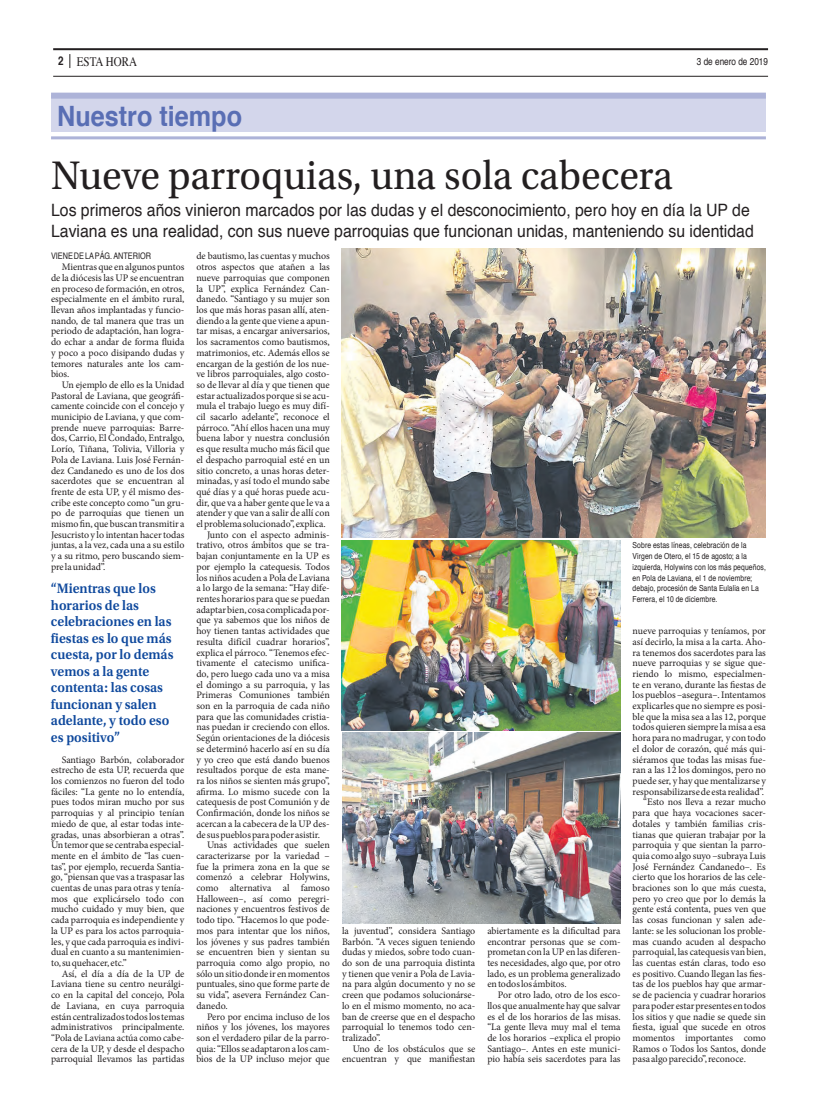
<style>
.page{position:relative;width:817px;height:1106px;background:#fff}
.page>*{position:absolute;margin:0;border:0;box-sizing:border-box;transform-origin:0 0}
.Título_5_columnas{font:42px "Utopia Std";color:#231f20;scale:.95 1}
.Epígrafe_página{font:700 28px "Helvetica";color:#596eb4;scale:.9 1}
.Subtítulo_5_columnas{font:17px/20.4px "Helvetica";color:#231f20;scale:.93 1}
.Destacado{font:600 14.4px/16.5px "Utopia Std";color:#0f499d;scale:.95 1}
.t1{font:13px "Times";color:#231f20;scale:.85 1}
.t2{font:700 condensed 12px "Helvetica";color:#231f20}
.Texto_general{font:10px/10.7px "Minion Pro";color:#231f20;text-align:justify}
.t3{font:condensed 10px "Helvetica";color:#231f20}
.Texto_general-2{font:condensed 9px "Helvetica";color:#231f20}
.Pie_de_foto{font:condensed 8.3px/10.7px "Helvetica";letter-spacing:.01em;color:#231f20}
</style>
<div class="page">
<hr style="left:53px;top:76px;width:714px;height:1px;background:#231f20">
<hr style="left:53px;top:48px;width:714px;height:2px;background:#231f20">
<svg style="left:69px;top:54px;width:1px;height:14px"></svg>
<div style="left:51px;top:96px;width:714px;height:36px;background:#d3d6eb"></div>
<hr style="left:51px;top:136px;width:714px;height:3px;background:#adb3d8">
<div style="left:51px;top:93px;width:714px;height:6px;background:#adb3d8"></div>
<img style="left:342px;top:249px;width:423px;height:289px">
<img style="left:342px;top:540px;width:278px;height:190px">
<img style="left:342px;top:732px;width:278px;height:191px">
<p class="t2" style="left:58px;top:54px;width:7px">2</p>
<p class="t1" style="left:77px;top:49px;width:72px">ESTA HORA</p>
<p class="t3" style="left:696px;top:55px;width:73px">3 de enero de 2019</p>
<p class="Epígrafe_página" style="left:57px;top:93px;width:207px">Nuestro tiempo</p>
<p class="Título_5_columnas" style="left:51px;top:153px;width:656px">Nueve parroquias, una sola cabecera</p>
<p class="Subtítulo_5_columnas" style="left:51px;top:201px;width:757px">Los primeros años vinieron marcados por las dudas y el desconocimiento, pero hoy en día la UP de<br>Laviana es una realidad, con sus nueve parroquias que funcionan unidas, manteniendo su identidad</p>
<p class="Texto_general-2" style="left:51px;top:251px;width:101px">VIENE DE LA PÁG. ANTERIOR</p>
<p class="Texto_general" style="left:51px;top:262px;width:135px;text-indent:11px">Mientras que en algunos puntos de la diócesis las UP se encuentran en proceso de formación, en otros, especialmente en el ámbito rural, llevan años implantadas y funcio&shy;nando, de tal manera que tras un periodo de adaptación, han logra&shy;do echar a andar de forma fluida y poco a poco disipando dudas y temores naturales ante los cam&shy;bios.</p>
<p class="Texto_general" style="left:51px;top:379px;width:135px;text-indent:11px">Un ejemplo de ello es la Unidad Pastoral de Laviana, que geográfi&shy;camente coincide con el concejo y municipio de Laviana, y que com&shy;prende nueve parroquias: Barre&shy;dos, Carrio, El Condado, Entralgo, Lorío, Tiñana, Tolivia, Villoria y Pola de Laviana. Luis José Fernán&shy;dez Candanedo es uno de los dos sacerdotes que se encuentran al frente de esta UP, y él mismo des&shy;cribe este concepto como “un gru&shy;po de parroquias que tienen un mismo fin, que buscan transmitir a Jesucristo y lo intentan hacer todas juntas, a la vez, cada una a su estilo y a su ritmo, pero buscando siem&shy;pre la unidad”.</p>
<p class="Destacado" style="left:51px;top:580px;width:130px">“Mientras que los horarios de las celebraciones en las fiestas es lo que más cuesta, por lo demás vemos a la gente contenta: las cosas funcionan y salen adelante, y todo eso es positivo”</p>
<p class="Texto_general" style="left:51px;top:754px;width:135px;text-indent:11px">Santiago Barbón, colaborador estrecho de esta UP, recuerda que los comienzos no fueron del todo fáciles: “La gente no lo entendía, pues todos miran mucho por sus parroquias y al principio tenían miedo de que, al estar todas inte&shy;gradas, unas absorbieran a otras”.<br>Un temor que se centraba especial&shy;mente en el ámbito de “las cuen&shy;tas”, por ejemplo, recuerda Santia&shy;go, “piensan que vas a traspasar las cuentas de unas para otras y tenía&shy;mos que explicárselo todo con mucho cuidado y muy bien, que cada parroquia es independiente y la UP es para los actos parroquia&shy;les, y que cada parroquia es indivi&shy;dual en cuanto a su mantenimien&shy;to, su quehacer, etc.”</p>
<p class="Texto_general" style="left:51px;top:968px;width:135px;text-indent:11px">Así, el día a día de la UP de Laviana tiene su centro neurálgi&shy;co en la capital del concejo, Pola de Laviana, en cuya parroquia están centralizados todos los temas administrativos principalmente. “Pola de Laviana actúa como cabe&shy;cera de la UP, y desde el despacho parroquial llevamos las partidas</p>
<p class="Texto_general" style="left:196px;top:251px;width:135px">de bautismo, las cuentas y muchos otros aspectos que atañen a las nueve parroquias que componen la UP”, explica Fernández Can&shy;danedo. “Santiago y su mujer son los que más horas pasan allí, aten&shy;diendo a la gente que viene a apun&shy;tar misas, a encargar aniversarios, los sacramentos como bautismos, matrimonios, etc. Además ellos se encargan de la gestión de los nue&shy;ve libros parroquiales, algo costo&shy;so de llevar al día y que tienen que estar actualizados porque si se acu&shy;mula el trabajo luego es muy difí&shy;cil sacarlo adelante”, reconoce el párroco. “Ahí ellos hacen una muy buena labor y nuestra conclusión es que resulta mucho más fácil que el despacho parroquial esté en un sitio concreto, a unas horas deter&shy;minadas, y así todo el mundo sabe qué días y a qué horas puede acu&shy;dir, que va a haber gente que le va a atender y que van a salir de allí con el problema solucionado”, explica.</p>
<p class="Texto_general" style="left:196px;top:529px;width:135px;text-indent:11px">Junto con el aspecto adminis&shy;trativo, otros ámbitos que se tra&shy;bajan conjuntamente en la UP es por ejemplo la catequesis. Todos los niños acuden a Pola de Laviana a lo largo de la semana: “Hay dife&shy;rentes horarios para que se puedan adaptar bien, cosa complicada por&shy;que ya sabemos que los niños de hoy tienen tantas actividades que resulta difícil cuadrar horarios”, explica el párroco. “Tenemos efec&shy;tivamente el catecismo unifica&shy;do, pero luego cada uno va a misa el domingo a su parroquia, y las Primeras Comuniones también son en la parroquia de cada niño para que las comunidades cristia&shy;nas puedan ir creciendo con ellos.<br>Según orientaciones de la diócesis se determinó hacerlo así en su día y yo creo que está dando buenos resultados porque de esta mane&shy;ra los niños se sienten más grupo”, afirma. Lo mismo sucede con la catequesis de post Comunión y de Confirmación, donde los niños se acercan a la cabecera de la UP des&shy;de sus pueblos para poder asistir.</p>
<p class="Texto_general" style="left:196px;top:839px;width:135px;text-indent:11px">Unas actividades que suelen caracterizarse por la variedad – fue la primera zona en la que se comenzó a celebrar Holywins, como alternativa al famoso Halloween–, así como peregri&shy;naciones y encuentros festivos de todo tipo. “Hacemos lo que pode&shy;mos para intentar que los niños, los jóvenes y sus padres también se encuentren bien y sientan su parroquia como algo propio, no sólo un sitio donde ir en momentos puntuales, sino que forme parte de su vida”, asevera Fernández Can&shy;danedo.</p>
<p class="Texto_general" style="left:196px;top:1011px;width:135px;text-indent:11px">Pero por encima incluso de los niños y los jóvenes, los mayores son el verdadero pilar de la parro&shy;quia: “Ellos se adaptaron a los cam&shy;bios de la UP incluso mejor que</p>
<p class="Texto_general" style="left:342px;top:925px;width:135px">la juventud”, considera Santiago Barbón. “A veces siguen teniendo dudas y miedos, sobre todo cuan&shy;do son de una parroquia distinta y tienen que venir a Pola de Lavia&shy;na para algún documento y no se creen que podamos solucionárse&shy;lo en el mismo momento, no aca&shy;ban de creerse que en el despacho parroquial lo tenemos todo cen&shy;tralizado”.</p>
<p class="Texto_general" style="left:342px;top:1043px;width:135px;text-align:right">Uno de los obstáculos que se encuentran y que manifiestan</p>
<p class="Texto_general" style="left:487px;top:925px;width:135px">abiertamente es la dificultad para encontrar personas que se com&shy;prometan con la UP en las diferen&shy;tes necesidades, algo que, por otro lado, es un problema generalizado en todos los ámbitos.</p>
<p class="Texto_general" style="left:487px;top:989px;width:135px;text-indent:11px">Por otro lado, otro de los esco&shy;llos que anualmente hay que salvar es el de los horarios de las misas. “La gente lleva muy mal el tema de los horarios –explica el propio Santiago–. Antes en este munici&shy;pio había seis sacerdotes para las</p>
<p class="Pie_de_foto" style="left:632px;top:540px;width:135px">Sobre estas líneas, celebración de la Virgen de Otero, el 15 de agosto; a la izquierda, Holywins con los más pequeños, en Pola de Laviana, el 1 de noviembre; debajo, procesión de Santa Eulalia en La Ferrera, el 10 de diciembre.</p>
<p class="Texto_general" style="left:632px;top:625px;width:135px">nueve parroquias y teníamos, por así decirlo, la misa a la carta. Aho&shy;ra tenemos dos sacerdotes para las nueve parroquias y se sigue que&shy;riendo lo mismo, especialmen&shy;te en verano, durante las fiestas de los pueblos –asegura–. Intentamos explicarles que no siempre es posi&shy;ble que la misa sea a las 12, porque todos quieren siempre la misa a esa hora para no madrugar, y con todo el dolor de corazón, qué más qui&shy;siéramos que todas las misas fue&shy;ran a las 12 los domingos, pero no puede ser, y hay que mentalizarse y responsabilizarse de esta realidad”.</p>
<p class="Texto_general" style="left:632px;top:797px;width:135px;text-indent:11px">“Esto nos lleva a rezar mucho para que haya vocaciones sacer&shy;dotales y también familias cris&shy;tianas que quieran trabajar por la parroquia y que sientan la parro&shy;quia como algo suyo –subraya Luis José Fernández Candanedo–. Es cierto que los horarios de las cele&shy;braciones son lo que más cuesta, pero yo creo que por lo demás la gente está contenta, pues ven que las cosas funcionan y salen ade&shy;lante: se les solucionan los proble&shy;mas cuando acuden al despacho parroquial, las catequesis van bien, las cuentas están claras, todo eso es positivo. Cuando llegan las fies&shy;tas de los pueblos hay que armar&shy;se de paciencia y cuadrar horarios para poder estar presentes en todos los sitios y que nadie se quede sin fiesta, igual que sucede en otros momentos importantes como Ramos o Todos los Santos, donde pasa algo parecido”, reconoce.</p>
</div>
